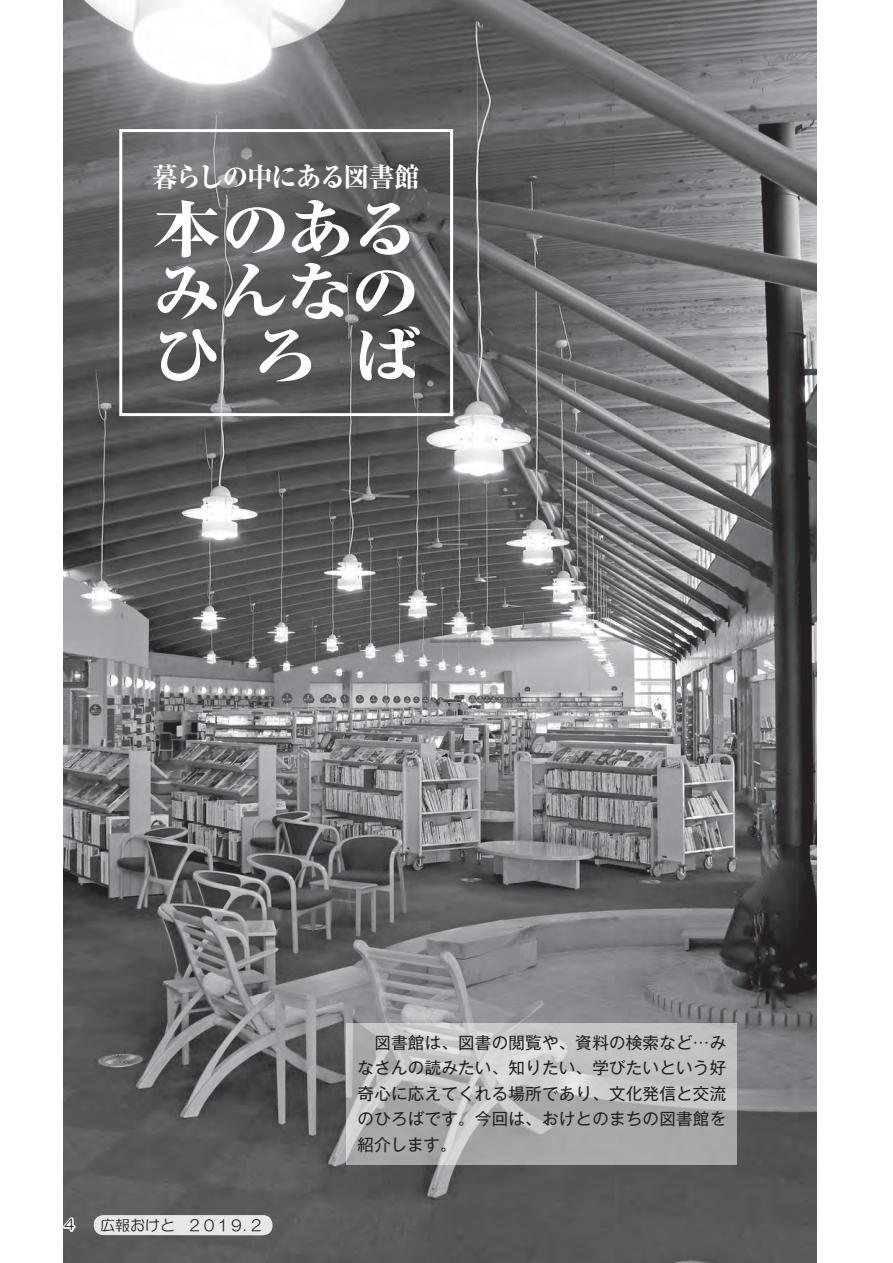
<style>
.page{position:relative;width:893px;height:1263px;background:#fff}
.page>*{position:absolute;margin:0;border:0;box-sizing:border-box;transform-origin:0 0}
.t1{font:800 63px/63px "Ryumin Pro";letter-spacing:-.04em;color:#fff;text-align:justify;scale:1.1 1}
.t2{font:800 27px "Ryumin Pro";letter-spacing:-.05em;color:#fff;scale:.95 1}
.t3{font:16.5px/25.5px "Gothic MB101 Pro";letter-spacing:.015em;color:#231f20;text-align:justify}
.t4{font:15px "Rg P Sirius Md 83 pv RKSJ H";color:#231f20}
</style>
<div class="page">
<img style="left:64px;top:0;width:752px;height:1263px">
<svg style="left:347px;top:1023px;width:390px;height:141px;background:#bababc"></svg>
<div style="left:119px;top:129px;width:334px;height:287px;border:3px solid #fff"></div>
<div style="left:94px;top:1215px;width:178px;height:20px;background:#e6e7e9;border-radius:10px"></div>
<svg style="left:63px;top:1212px;width:15px;height:22px"></svg>
<h2 class="t2" style="left:152px;top:155px;width:283px">暮らしの中にある図書館</h2>
<h1 class="t1" style="left:152px;top:193px;width:245px">本のあるみんなのひろば</h1>
<p class="t4" style="left:64px;top:1217px;width:12px">4</p>
<p class="t4" style="left:100px;top:1218px;width:164px">広報おけと ２０１９. ２</p>
<p class="t3" style="left:358px;top:1027px;width:370px">　図書館は、図書の閲覧や、資料の検索など…みなさんの読みたい、知りたい、学びたいという好奇心に応えてくれる場所であり、文化発信と交流のひろばです。今回は、おけとのまちの図書館を紹介します。</p>
</div>
